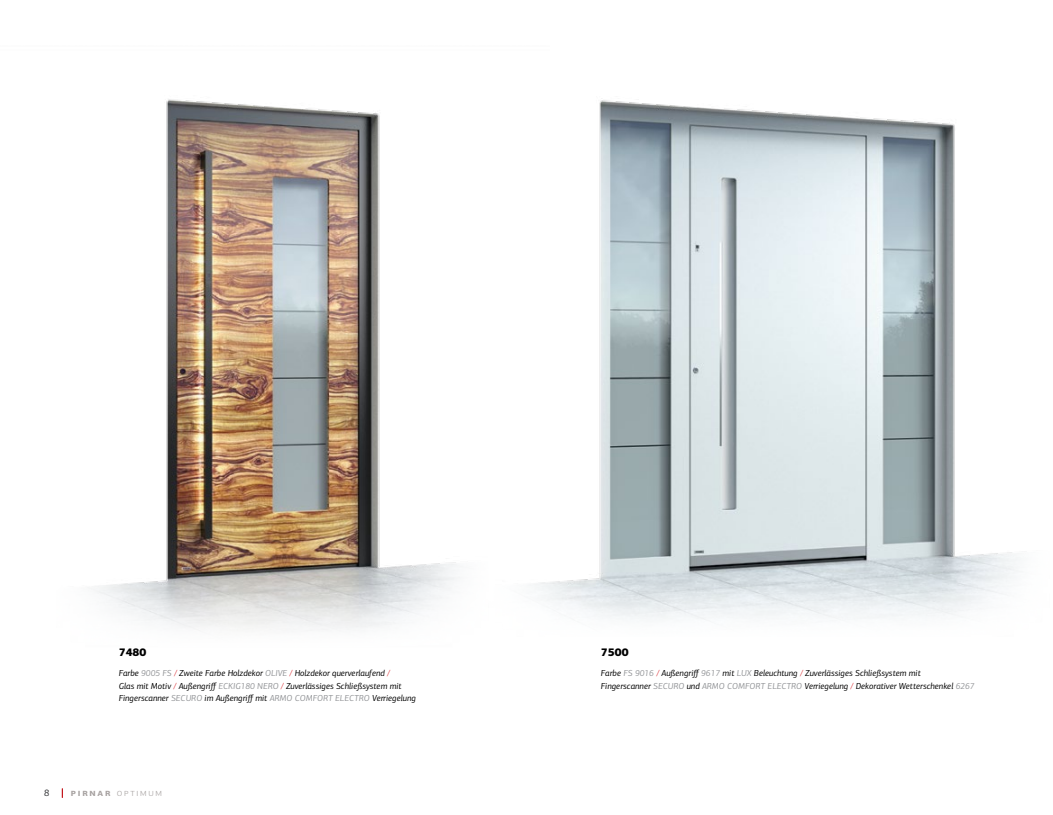
<style>
.page{position:relative;width:1053px;height:815px;background:#fff}
.page>*{position:absolute;margin:0;border:0;box-sizing:border-box;transform-origin:0 0}
.t1{font:900 11.25px "PF Agora Sans Pro";color:#000}
.t2{font:300 10px "PF Agora Sans Pro";letter-spacing:.175em;color:#a7a2a1}
.t3{font:300 10px "PF Agora Sans Pro";color:#58595b}
.t4{font:italic 8.75px/12.5px "PF Agora Sans Pro";color:#000}
.s1{color:#939598}
.s2{color:#d71920}
.s3{font-weight:700}
</style>
<div class="page">
<img style="left:93px;top:99px;width:367px;height:532px">
<img style="left:534px;top:100px;width:485px;height:520px">
<p class="t1" style="left:119px;top:645px;width:29px">7480</p>
<p class="t4" style="left:119px;top:667px;width:298px">Farbe <span class="s1">9005 FS</span> <span class="s2">/</span> Zweite Farbe Holzdekor <span class="s1">OLIVE</span> <span class="s2">/</span> Holzdekor querverlaufend <span class="s2">/<br></span>Glas mit Motiv <span class="s2">/</span> Außengriff <span class="s1">ECKIG180 NERO</span> <span class="s2">/</span> Zuverlässiges Schließsystem mit<br>Fingerscanner <span class="s1">SECURO</span> im Außengriff mit <span class="s1">ARMO COMFORT ELECTRO</span> Verriegelung</p>
<p class="t3" style="left:44px;top:787px;width:7px">8</p>
<p class="t2" style="left:71px;top:787px;width:93px"><span class="s3">PIRNAR</span> OPTIMUM</p>
<p class="t1" style="left:601px;top:645px;width:29px">7500</p>
<p class="t4" style="left:601px;top:667px;width:375px">Farbe <span class="s1">FS 9016</span> <span class="s2">/</span> Außengriff <span class="s1">9617</span> mit <span class="s1">LUX</span> Beleuchtung <span class="s2">/</span> Zuverlässiges Schließsystem mit<br>Fingerscanner <span class="s1">SECURO</span> und <span class="s1">ARMO COMFORT ELECTRO</span> Verriegelung <span class="s2">/</span> Dekorativer Wetterschenkel <span class="s1">6267</span></p>
</div>
